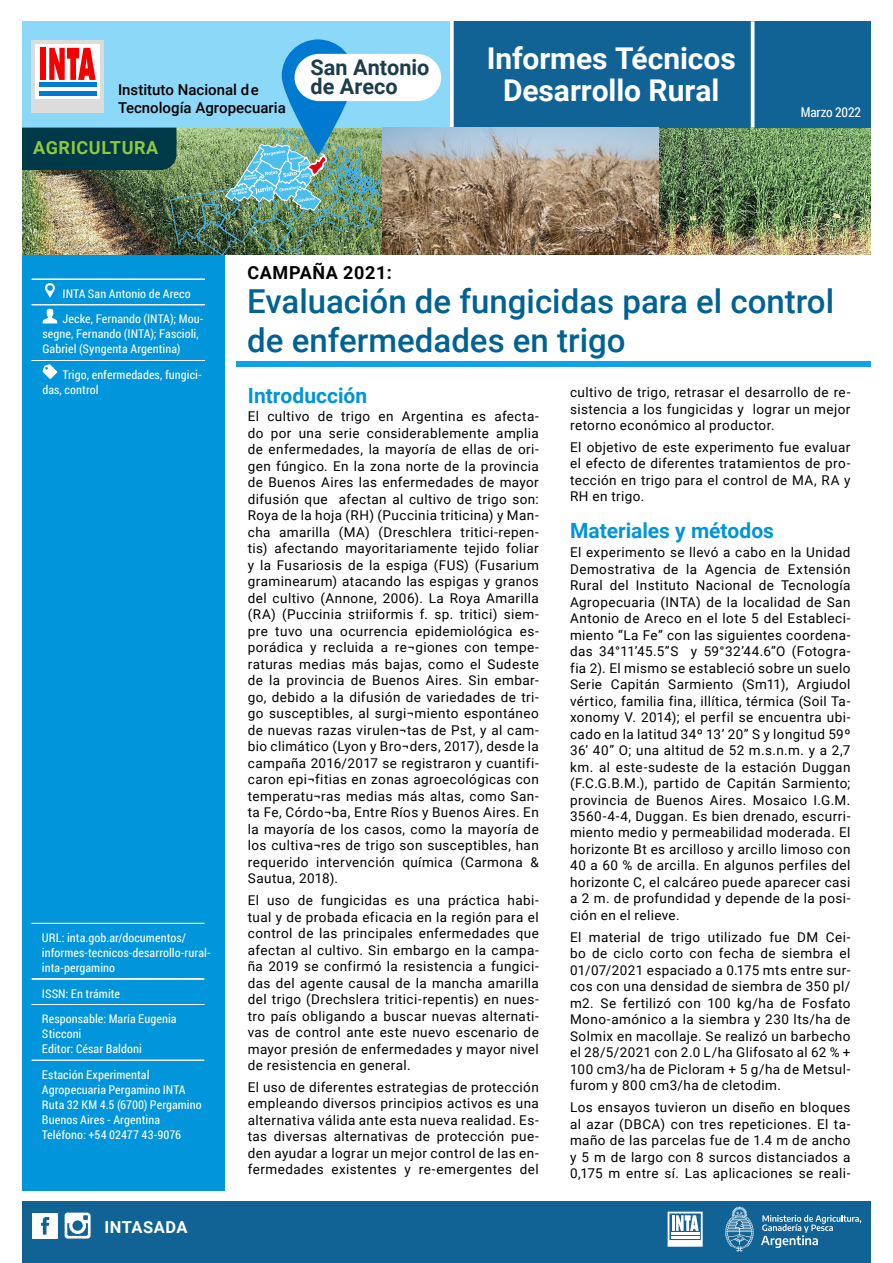
<style>
.page{position:relative;width:893px;height:1263px;background:#fff}
.page>*{position:absolute;margin:0;border:0;box-sizing:border-box;transform-origin:0 0}
.t1{font:500 33px/39.2px "Roboto";color:#006293}
.t2{font:700 30px/31.5px "Roboto";letter-spacing:-.005em;color:#fff;text-align:center}
.t3{font:700 21.6px/18.8px "Roboto";color:#1c3d4a}
.t4{font:700 21px "Roboto";color:#0095da}
.t5{font:700 18px "Roboto";letter-spacing:.035em;color:#000}
.t6{font:700 18px "Roboto";letter-spacing:.035em;color:#8fc73e}
.t7{font:700 16.5px "Roboto";letter-spacing:.03em;color:#fff}
.t8{font:500 15px/18px "Roboto";color:#000}
.t9{font:13.5px/16.5px "Roboto";letter-spacing:.03em;color:#000;text-align:justify}
.t10{font:13.5px "Roboto Condensed";letter-spacing:-.01em;color:#fff}
.t11{font:12px/15px "Roboto Condensed";letter-spacing:.01em;color:#fff}
</style>
<div class="page">
<div style="left:20px;top:138px;width:205px;height:1053px;background:#0195db"></div>
<svg style="left:32px;top:304px;width:173px;height:19px"></svg>
<svg style="left:32px;top:360px;width:173px;height:19px"></svg>
<div style="left:237px;top:361px;width:635px;height:6px;background:#0fa2e8"></div>
<svg style="left:32px;top:923px;width:172px;height:1px"></svg>
<svg style="left:32px;top:978px;width:172px;height:1px"></svg>
<svg style="left:32px;top:1004px;width:172px;height:1px"></svg>
<svg style="left:32px;top:1060px;width:172px;height:1px"></svg>
<div style="left:0;top:1201px;width:893px;height:62px;background:#116395"></div>
<div style="left:32px;top:1213px;width:26px;height:25px;background:#fff"></div>
<svg style="left:41px;top:1217px;width:8px;height:17px"></svg>
<svg style="left:65px;top:1212px;width:26px;height:26px"></svg>
<svg style="left:668px;top:1211px;width:35px;height:36px"></svg>
<svg style="left:761px;top:1215px;width:100px;height:33px"></svg>
<svg style="left:725px;top:1206px;width:29px;height:46px"></svg>
<img style="left:658px;top:128px;width:212px;height:127px">
<div style="left:452px;top:21px;width:430px;height:107px;background:#116395"></div>
<div style="left:21px;top:21px;width:431px;height:107px;background:#8cd8f8"></div>
<hr style="left:751px;top:21px;width:3px;height:107px;background:#fff">
<svg style="left:450px;top:21px;width:4px;height:107px"></svg>
<img style="left:21px;top:39px;width:420px;height:259px">
<img style="left:383px;top:128px;width:275px;height:127px">
<div style="left:872px;top:0;width:21px;height:1263px;background:#fff"></div>
<div style="left:0;top:0;width:21px;height:1263px;background:#fff"></div>
<p class="t8" style="left:118px;top:80px;width:169px">Instituto Nacional de<br>Tecnología Agropecuaria</p>
<h3 class="t6" style="left:33px;top:135px;width:126px">Agricultura</h3>
<h3 class="t3" style="left:311px;top:57px;width:120px">San Antonio de Areco</h3>
<h3 class="t5" style="left:247px;top:260px;width:146px">Campaña 2021:</h3>
<h2 class="t2" style="left:487px;top:42px;width:251px">Informes Técnicos<br>Desarrollo Rural</h2>
<p class="t10" style="left:801px;top:103px;width:62px">Marzo 2022</p>
<p class="t11" style="left:63px;top:280px;width:142px;line-height:25.7px">INTA San Antonio de Areco<br>Jecke, Fernando (INTA); Mou-</p>
<p class="t11" style="left:43px;top:326px;width:158px">segne, Fernando (INTA); Fascioli,<br>Gabriel (Syngenta Argentina)</p>
<p class="t11" style="left:43px;top:367px;width:161px;text-indent:20px">Trigo, enfermedades, fungici&shy;das, control</p>
<p class="t11" style="left:42px;top:930px;width:170px">URL: inta.gob.ar/documentos/ informes-tecnicos-desarrollo-rural&shy;inta-pergamino</p>
<p class="t11" style="left:42px;top:980px;width:136px;line-height:25.7px">ISSN: En trámite<br>Responsable: María Eugenia</p>
<p class="t11" style="left:42px;top:1026px;width:102px">Sticconi<br>Editor: César Baldoni</p>
<p class="t11" style="left:42px;top:1067px;width:161px">Estación Experimental<br>Agropecuaria Pergamino INTA<br>Ruta 32 KM 4.5 (6700) Pergamino<br>Buenos Aires - Argentina<br>Teléfono: +54 02477 43-9076</p>
<p class="t7" style="left:104px;top:1215px;width:85px">INTASADA</p>
<h1 class="t1" style="left:247px;top:280px;width:588px">Evaluación de fungicidas para el control de enfermedades en trigo</h1>
<h3 class="t4" style="left:248px;top:381px;width:121px">Introducción</h3>
<p class="t9" style="left:248px;top:408px;width:293px">El cultivo de trigo en Argentina es afecta&shy;do por una serie considerablemente amplia de enfermedades, la mayoría de ellas de ori&shy;gen fúngico. En la zona norte de la provincia de Buenos Aires las enfermedades de mayor difusión que afectan al cultivo de trigo son:<br>Roya de la hoja (RH) (Puccinia triticina) y Man&shy;cha amarilla (MA) (Dreschlera tritici-repen&shy;tis) afectando mayoritariamente tejido foliar y la Fusariosis de la espiga (FUS) (Fusarium graminearum) atacando las espigas y granos del cultivo (Annone, 2006). La Roya Amarilla (RA) (Puccinia striiformis f. sp. tritici) siem&shy;pre tuvo una ocurrencia epidemiológica es&shy;porádica y recluida a re¬giones con tempe&shy;raturas medias más bajas, como el Sudeste de la provincia de Buenos Aires. Sin embar&shy;go, debido a la difusión de variedades de tri&shy;go susceptibles, al surgi¬miento espontáneo de nuevas razas virulen¬tas de Pst, y al cam&shy;bio climático (Lyon y Bro¬ders, 2017), desde la campaña 2016/2017 se registraron y cuantifi&shy;caron epi¬fitias en zonas agroecológicas con temperatu¬ras medias más altas, como San&shy;ta Fe, Córdo¬ba, Entre Ríos y Buenos Aires. En la mayoría de los casos, como la mayoría de los cultiva¬res de trigo son susceptibles, han requerido intervención química (Carmona &amp; Sautua, 2018).</p>
<p class="t9" style="left:248px;top:891px;width:293px">El uso de fungicidas es una práctica habi&shy;tual y de probada eficacia en la región para el control de las principales enfermedades que afectan al cultivo. Sin embargo en la campa&shy;ña 2019 se confirmó la resistencia a fungici&shy;das del agente causal de la mancha amarilla del trigo (Drechslera tritici-repentis) en nues&shy;tro país obligando a buscar nuevas alternati&shy;vas de control ante este nuevo escenario de mayor presión de enfermedades y mayor nivel de resistencia en general.</p>
<p class="t9" style="left:248px;top:1078px;width:293px">El uso de diferentes estrategias de protección empleando diversos principios activos es una alternativa válida ante esta nueva realidad. Es&shy;tas diversas alternativas de protección pue&shy;den ayudar a lograr un mejor control de las en&shy;fermedades existentes y re-emergentes del</p>
<p class="t9" style="left:570px;top:384px;width:282px">cultivo de trigo, retrasar el desarrollo de re&shy;sistencia a los fungicidas y lograr un mejor retorno económico al productor.</p>
<p class="t9" style="left:570px;top:438px;width:282px">El objetivo de este experimento fue evaluar el efecto de diferentes tratamientos de pro&shy;tección en trigo para el control de MA, RA y RH en trigo.</p>
<h3 class="t4" style="left:570px;top:516px;width:205px">Materiales y métodos</h3>
<p class="t9" style="left:570px;top:543px;width:282px">El experimento se llevó a cabo en la Unidad Demostrativa de la Agencia de Extensión Rural del Instituto Nacional de Tecnología Agropecuaria (INTA) de la localidad de San Antonio de Areco en el lote 5 del Estableci&shy;miento “La Fe” con las siguientes coordena&shy;das 34°11’45.5”S y 59°32’44.6”O (Fotogra&shy;fia 2). El mismo se estableció sobre un suelo Serie Capitán Sarmiento (Sm11), Argiudol vértico, familia fina, illítica, térmica (Soil Ta&shy;xonomy V. 2014); el perfil se encuentra ubi&shy;cado en la latitud 34º 13’ 20” S y longitud 59º 36’ 40” O; una altitud de 52 m.s.n.m. y a 2,7 km. al este-sudeste de la estación Duggan (F.C.G.B.M.), partido de Capitán Sarmiento; provincia de Buenos Aires. Mosaico I.G.M.<br>3560-4-4, Duggan. Es bien drenado, escurri&shy;miento medio y permeabilidad moderada. El horizonte Bt es arcilloso y arcillo limoso con 40 a 60 % de arcilla. En algunos perfiles del horizonte C, el calcáreo puede aparecer casi a 2 m. de profundidad y depende de la posi&shy;ción en el relieve.</p>
<p class="t9" style="left:570px;top:928px;width:282px">El material de trigo utilizado fue DM Cei&shy;bo de ciclo corto con fecha de siembra el 01/07/2021 espaciado a 0.175 mts entre sur&shy;cos con una densidad de siembra de 350 pl/ m2. Se fertilizó con 100 kg/ha de Fosfato Mono-amónico a la siembra y 230 lts/ha de Solmix en macollaje. Se realizó un barbecho el 28/5/2021 con 2.0 L/ha Glifosato al 62 % + 100 cm3/ha de Picloram + 5 g/ha de Metsul&shy;furom y 800 cm3/ha de cletodim.</p>
<p class="t9" style="left:570px;top:1098px;width:282px">Los ensayos tuvieron un diseño en bloques al azar (DBCA) con tres repeticiones. El ta&shy;maño de las parcelas fue de 1.4 m de ancho y 5 m de largo con 8 surcos distanciados a 0,175 m entre sí. Las aplicaciones se reali-</p>
</div>
